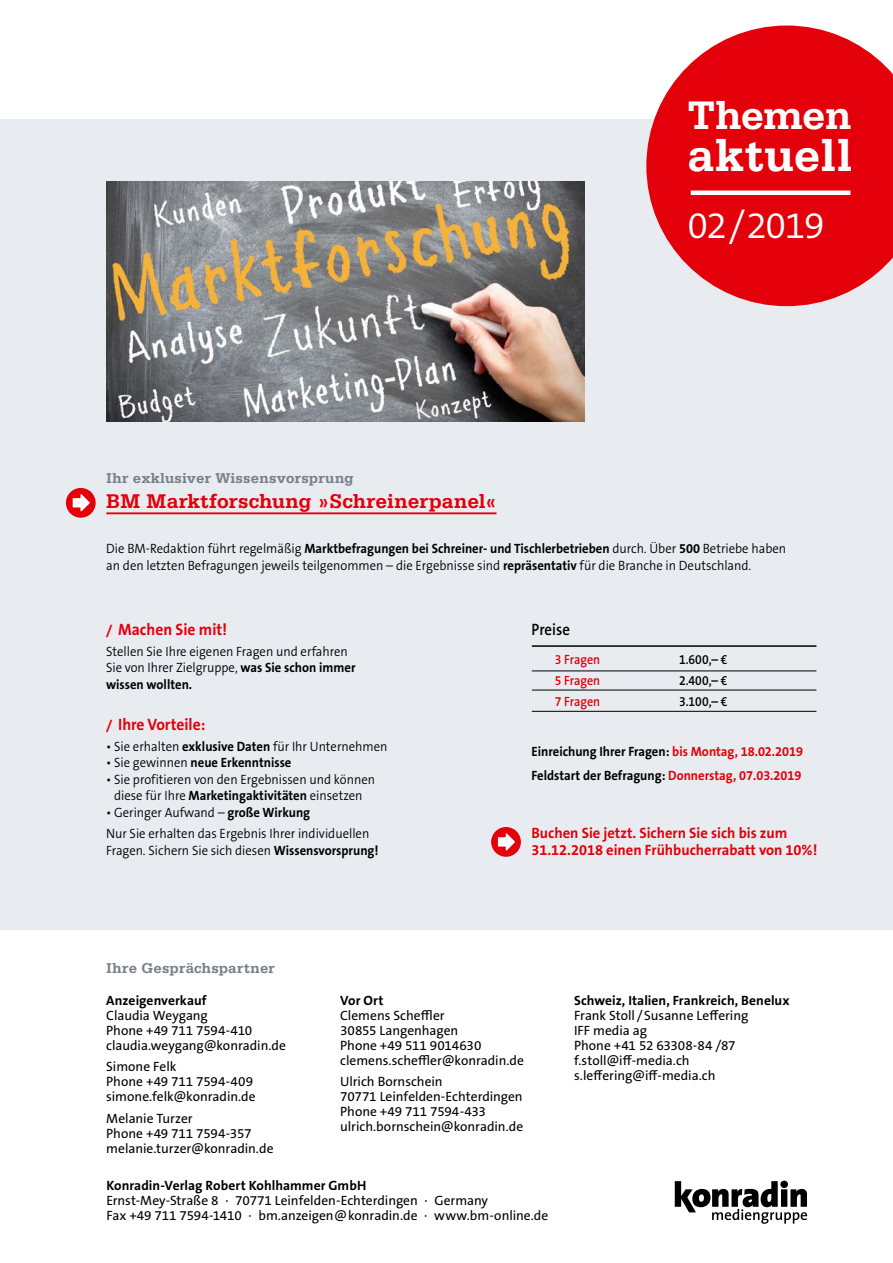
<style>
.page{position:relative;width:893px;height:1263px;background:#fff}
.page>*{position:absolute;margin:0;border:0;box-sizing:border-box;transform-origin:0 0}
.t1{font:700 48px "Serifa Std";letter-spacing:.01em;color:#fff}
.t2{font:700 42px "Serifa Std";letter-spacing:-.015em;color:#fff}
.t3{font:300 37.5px "The Sans B W4";letter-spacing:-.04em;color:#fff}
.t4{font:700 21px "Serifa Std";letter-spacing:.005em;color:#e3000b}
.t5{font:700 16.5px "The Sans B W7";color:#e3000b;scale:.94 1}
.t6{font:600 16.5px "The Sans B W6";color:#000;scale:.9 1}
.t7{font:700 15px/16.5px "The Sans B W7";color:#e3000b}
.t8{font:700 15px "Serifa Std";letter-spacing:.01em;color:#758089}
.t9{font:13.5px/15px "The Sans B W5 Plain";letter-spacing:-.005em;color:#000}
.t10{font:300 13.5px/16.5px "The Sans B W4";color:#000;scale:.94 1}
.t11{font:700 13.5px/24px "The Sans B W7";color:#000;scale:.94 1}
.t12{font:700 13.5px "The Sans B W7";color:#000}
.t13{font:600 13.5px "The Sans B W6";color:#000;scale:.9 1}
.t14{font:600 13.5px "The Sans B W6";color:#e3000b;scale:.9 1}
.s1{font-family:"The Sans B W7";font-weight:700}
.s2{font-size:13.5px}
.s3{font-family:"The Sans B W4";font-weight:300}
.s4{color:#e3000b}
</style>
<div class="page">
<div style="left:0;top:119px;width:893px;height:811px;background:#e8ecf0"></div>
<svg style="left:646px;top:26px;width:247px;height:280px;fill:#e3000b"></svg>
<div style="left:691px;top:190px;width:159px;height:5px;background:#fff"></div>
<hr style="left:106px;top:512px;width:391px;height:2px;background:#e3000b">
<div style="left:66px;top:488px;width:30px;height:30px;background:#e3000b;border-radius:50%"></div>
<svg style="left:73px;top:494px;width:17px;height:17px"></svg>
<div style="left:491px;top:827px;width:30px;height:30px;background:#e3000b;border-radius:50%"></div>
<svg style="left:498px;top:833px;width:17px;height:17px"></svg>
<img style="left:106px;top:181px;width:479px;height:241px">
<hr style="left:532px;top:645px;width:284px;height:2px;background:#000">
<hr style="left:532px;top:670px;width:284px;height:1px;background:#000">
<hr style="left:532px;top:690px;width:284px;height:1px;background:#000">
<hr style="left:532px;top:711px;width:284px;height:1px;background:#000">
<svg style="left:675px;top:1180px;width:132px;height:44px"></svg>
<h2 class="t2" style="left:687px;top:90px;width:167px">Themen</h2>
<h1 class="t1" style="left:687px;top:127px;width:167px">aktuell</h1>
<h3 class="t3" style="left:687px;top:201px;width:139px">02/2019</h3>
<p class="t8" style="left:106px;top:469px;width:249px">Ihr exklusiver Wissensvorsprung</p>
<h3 class="t4" style="left:106px;top:489px;width:392px">BM Marktforschung »Schreinerpanel«</h3>
<p class="t10" style="left:106px;top:540px;width:725px">Die BM-Redaktion führt regelmäßig <span class="s1">Marktbefragungen bei Schreiner- und Tischlerbetrieben</span> durch. Über <span class="s1">500</span> Betriebe haben an den letzten Befragungen jeweils teilgenommen – die Ergebnisse sind <span class="s1">repräsentativ</span> für die Branche in Deutschland.</p>
<p class="t5" style="left:106px;top:619px;width:130px"><span class="s2">/</span> Machen Sie mit!</p>
<p class="t10" style="left:106px;top:643px;width:267px">Stellen Sie Ihre eigenen Fragen und erfahren<br>Sie von Ihrer Zielgruppe, <span class="s1">was Sie schon immer</span></p>
<p class="t11" style="left:106px;top:672px;width:93px">wissen wollten.</p>
<p class="t5" style="left:106px;top:714px;width:107px"><span class="s2">/</span> Ihre Vorteile:</p>
<p class="t10" style="left:106px;top:738px;width:301px">• Sie erhalten <span class="s1">exklusive Daten</span> für Ihr Unternehmen</p>
<p class="t11" style="left:106px;top:751px;width:199px"><span class="s3">• Sie gewinnen</span> neue Erkenntnisse</p>
<p class="t10" style="left:106px;top:771px;width:288px;text-align:center">• Sie profitieren von den Ergebnissen und können diese für Ihre <span class="s1">Marketingaktivitäten</span> einsetzen</p>
<p class="t10" style="left:106px;top:801px;width:282px;line-height:21.6px">• Geringer Aufwand – <span class="s1">große Wirkung<br></span>Nur Sie erhalten das Ergebnis Ihrer individuellen</p>
<p class="t10" style="left:106px;top:842px;width:291px">Fragen. Sichern Sie sich diesen <span class="s1">Wissensvorsprung!</span></p>
<p class="t6" style="left:531px;top:619px;width:44px">Preise</p>
<p class="t14" style="left:555px;top:651px;width:52px">3 Fragen</p>
<p class="t13" style="left:679px;top:651px;width:56px">1.600,– €</p>
<p class="t14" style="left:555px;top:672px;width:52px">5 Fragen</p>
<p class="t13" style="left:679px;top:672px;width:56px">2.400,– €</p>
<p class="t14" style="left:555px;top:693px;width:52px">7 Fragen</p>
<p class="t13" style="left:679px;top:693px;width:56px">3.100,– €</p>
<p class="t11" style="left:531px;top:740px;width:290px">Einreichung Ihrer Fragen: <span class="s4">bis Montag, 18.02.2019<br></span>Feldstart der Befragung: <span class="s4">Donnerstag, 07.03.2019</span></p>
<p class="t7" style="left:531px;top:825px;width:287px">Buchen Sie jetzt. Sichern Sie sich bis zum<br>31.12.2018 einen Frühbucherrabatt von 10%!</p>
<p class="t8" style="left:106px;top:959px;width:170px">Ihre Gesprächspartner</p>
<p class="t12" style="left:106px;top:992px;width:102px">Anzeigenverkauf</p>
<p class="t9" style="left:106px;top:1008px;width:181px">Claudia Weygang<br>Phone +49 711 7594-410 claudia.weygang@konradin.de</p>
<p class="t9" style="left:106px;top:1059px;width:151px">Simone Felk<br>Phone +49 711 7594-409 simone.felk@konradin.de</p>
<p class="t9" style="left:106px;top:1111px;width:169px">Melanie Turzer<br>Phone +49 711 7594-357 melanie.turzer@konradin.de</p>
<p class="t12" style="left:340px;top:992px;width:45px">Vor Ort</p>
<p class="t9" style="left:340px;top:1008px;width:185px">Clemens Scheffler<br>30855 Langenhagen<br>Phone +49 511 9014630 clemens.scheffler@konradin.de</p>
<p class="t9" style="left:340px;top:1074px;width:185px">Ulrich Bornschein<br>70771 Leinfelden-Echterdingen<br>Phone +49 711 7594-433 ulrich.bornschein@konradin.de</p>
<p class="t12" style="left:574px;top:992px;width:217px">Schweiz, Italien, Frankreich, Benelux</p>
<p class="t9" style="left:574px;top:1008px;width:176px">Frank Stoll /Susanne Leffering<br>IFF media ag<br>Phone +41 52 63308-84 /87 f.stoll@iff-media.ch s.leffering@iff-media.ch</p>
<p class="t12" style="left:106px;top:1177px;width:261px">Konradin-Verlag Robert Kohlhammer GmbH</p>
<p class="t9" style="left:106px;top:1193px;width:443px">Ernst-Mey-Straße 8 · 70771 Leinfelden-Echterdingen · Germany<br>Fax +49 711 7594-1410 · bm.anzeigen@konradin.de · www.bm-online.de</p>
</div>
